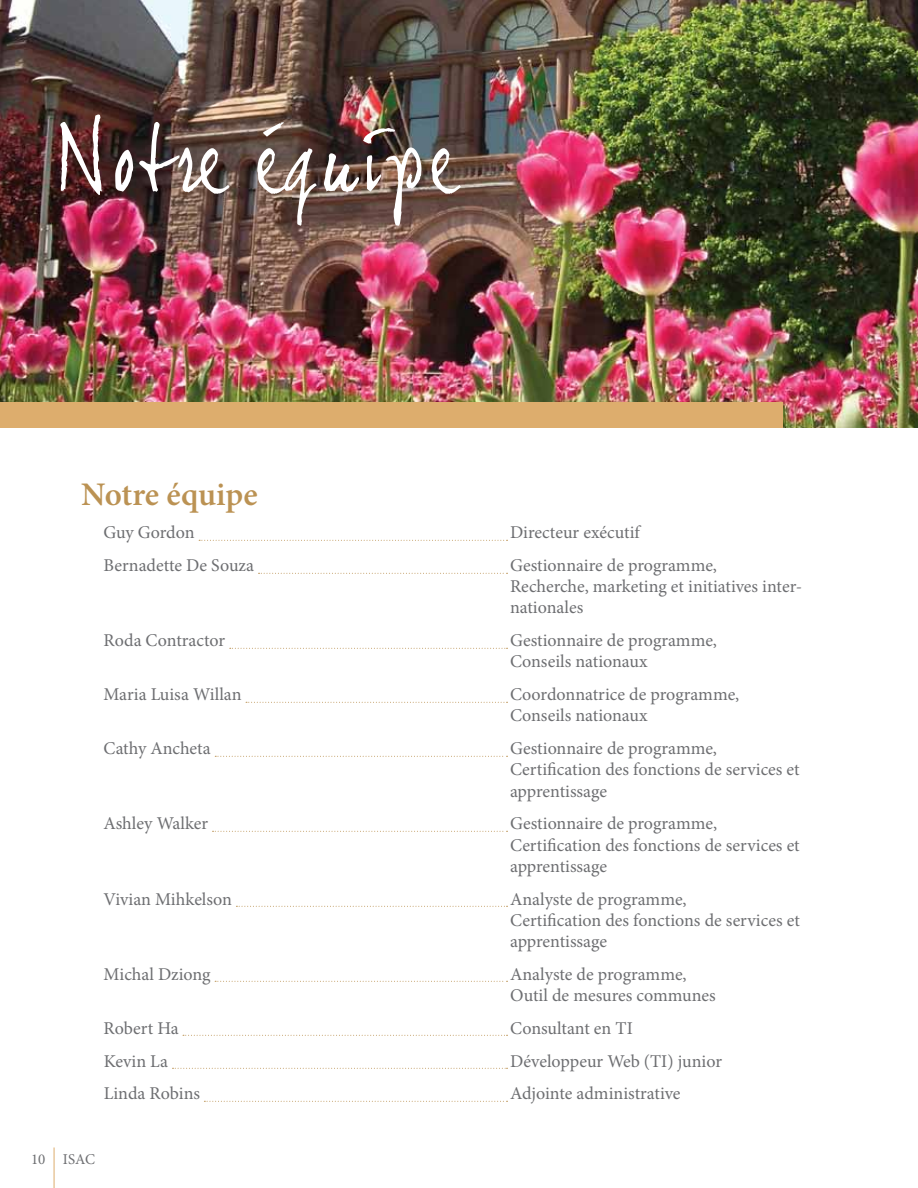
<style>
.page{position:relative;width:918px;height:1188px;background:#fff}
.page>*{position:absolute;margin:0;border:0;box-sizing:border-box;transform-origin:0 0}
.t1{font:90px "Joe Hand 2";letter-spacing:.015em;color:#fff}
.t2{font:600 33px "Minion Pro";letter-spacing:-.01em;color:#bb9253}
.t3{font:18px/21px "Minion Pro";color:#6d6e71}
.t4{font:15px "Minion Pro";color:#6d6e71}
</style>
<div class="page">
<img style="left:0;top:0;width:918px;height:428px">
<div style="left:0;top:402px;width:783px;height:26px;background:#ddad6d"></div>
<hr style="left:54px;top:1148px;width:1px;height:40px;background:#ddad6d">
<svg style="left:199px;top:540px;width:309px;height:1px"></svg>
<svg style="left:259px;top:573px;width:249px;height:1px"></svg>
<svg style="left:230px;top:648px;width:278px;height:1px"></svg>
<svg style="left:246px;top:702px;width:262px;height:1px"></svg>
<svg style="left:215px;top:756px;width:293px;height:1px"></svg>
<svg style="left:213px;top:831px;width:295px;height:1px"></svg>
<svg style="left:236px;top:906px;width:272px;height:1px"></svg>
<svg style="left:215px;top:981px;width:293px;height:1px"></svg>
<svg style="left:183px;top:1035px;width:325px;height:1px"></svg>
<svg style="left:173px;top:1068px;width:335px;height:1px"></svg>
<svg style="left:204px;top:1101px;width:304px;height:1px"></svg>
<h1 class="t1" style="left:57px;top:107px;width:404px">Notre équipe</h1>
<h2 class="t2" style="left:81px;top:472px;width:178px">Notre équipe</h2>
<p class="t3" style="left:104px;top:522px;width:93px">Guy Gordon</p>
<p class="t3" style="left:510px;top:522px;width:131px">Directeur exécutif</p>
<p class="t3" style="left:104px;top:555px;width:152px">Bernadette De Souza</p>
<p class="t3" style="left:510px;top:555px;width:294px">Gestionnaire de programme,<br>Recherche, marketing et initiatives inter&shy;nationales</p>
<p class="t3" style="left:104px;top:630px;width:123px">Roda Contractor</p>
<p class="t3" style="left:510px;top:630px;width:209px">Gestionnaire de programme,<br>Conseils nationaux</p>
<p class="t3" style="left:104px;top:684px;width:140px">Maria Luisa Willan</p>
<p class="t3" style="left:510px;top:684px;width:231px">Coordonnatrice de programme,<br>Conseils nationaux</p>
<p class="t3" style="left:104px;top:738px;width:109px">Cathy Ancheta</p>
<p class="t3" style="left:510px;top:738px;width:291px">Gestionnaire de programme,<br>Certification des fonctions de services et apprentissage</p>
<p class="t3" style="left:104px;top:813px;width:106px">Ashley Walker</p>
<p class="t3" style="left:510px;top:813px;width:291px">Gestionnaire de programme,<br>Certification des fonctions de services et apprentissage</p>
<p class="t3" style="left:104px;top:888px;width:130px">Vivian Mihkelson</p>
<p class="t3" style="left:510px;top:888px;width:291px">Analyste de programme,<br>Certification des fonctions de services et apprentissage</p>
<p class="t3" style="left:104px;top:963px;width:109px">Michal Dziong</p>
<p class="t3" style="left:510px;top:963px;width:207px">Analyste de programme,<br>Outil de mesures communes</p>
<p class="t3" style="left:104px;top:1017px;width:76px">Robert Ha</p>
<p class="t3" style="left:510px;top:1017px;width:124px">Consultant en TI</p>
<p class="t3" style="left:104px;top:1050px;width:66px">Kevin La</p>
<p class="t3" style="left:510px;top:1050px;width:213px">Développeur Web (TI) junior</p>
<p class="t3" style="left:104px;top:1083px;width:98px">Linda Robins</p>
<p class="t3" style="left:510px;top:1083px;width:172px">Adjointe administrative</p>
<p class="t4" style="left:31px;top:1150px;width:66px">10 ISAC</p>
</div>
